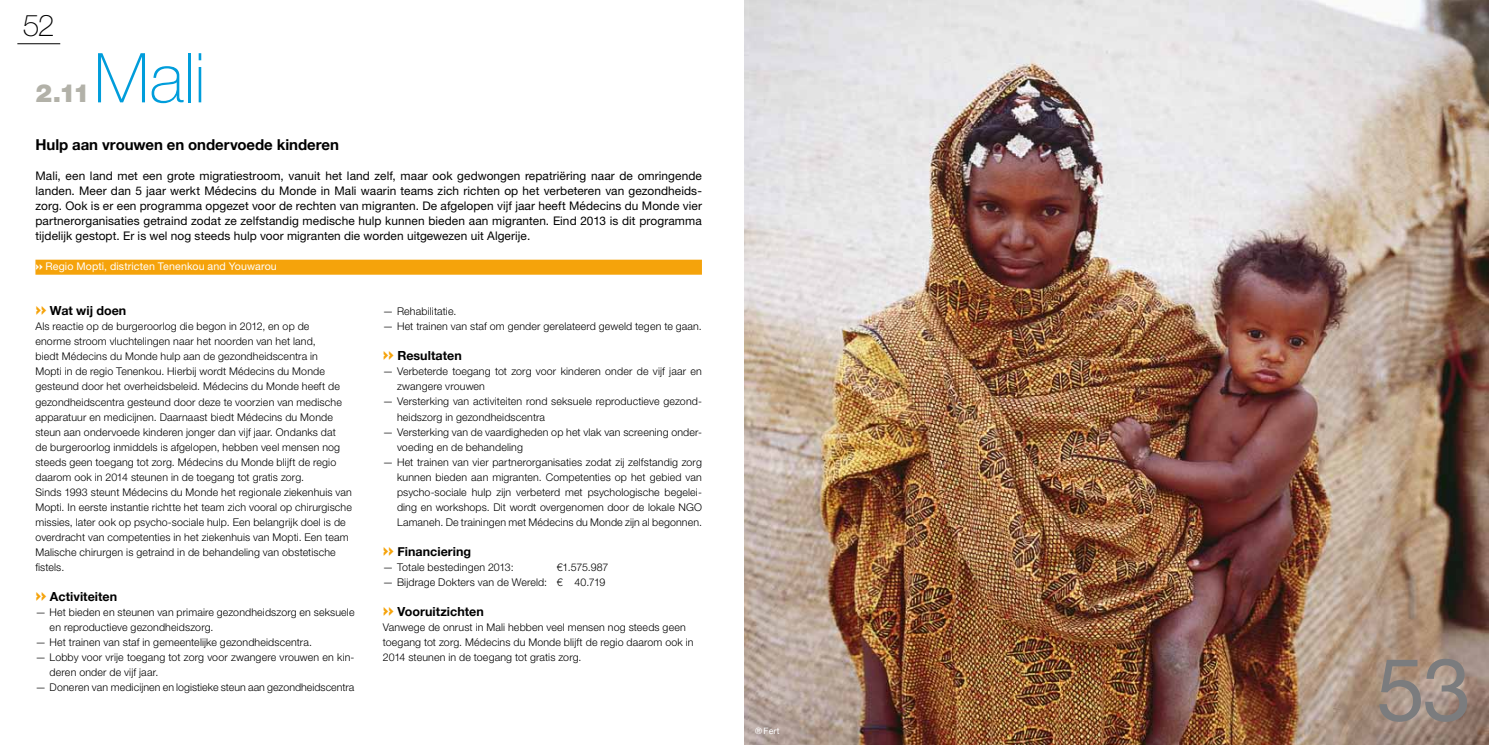
<style>
.page{position:relative;width:1489px;height:745px;background:#fff}
.page>*{position:absolute;margin:0;border:0;box-sizing:border-box;transform-origin:0 0}
.t1{font:87.5px "Helvetica Neue";color:#7b7c7e}
.t2{font:100 68.75px "Helvetica Neue LT Std";color:#009ddb}
.t3{font:100 30px "Helvetica Neue LT Std";color:#000}
.t4{font:900 25px "Helvetica Neue LT Std";color:#b2b1a8}
.t5{font:700 15px "Helvetica Neue";letter-spacing:-.005em;color:#000}
.t6{font:700 12.5px "Helvetica Neue";letter-spacing:.005em;color:#000}
.t7{font:11.88px/15px "Helvetica Neue LT Std";letter-spacing:.005em;color:#000;text-align:justify}
.t8{font:300 10.62px/15px "Helvetica Neue LT Std";letter-spacing:.015em;color:#000}
.t9{font:10.62px "Helvetica Neue LT Std";letter-spacing:.01em;color:#fff}
.t10{font:8.75px "Helvetica Neue";color:#fff}
.s1{font-family:"DIN";font-weight:900}
.s2{font-family:"DIN";font-weight:900;font-size:16.25px;color:#f5a30b}
</style>
<div class="page">
<hr style="left:17px;top:43px;width:43px;height:1px;background:#000">
<div style="left:35px;top:259px;width:667px;height:15px;background:#f5a30b"></div>
<img style="left:744px;top:0;width:744px;height:744px">
<h3 class="t3" style="left:23px;top:8px;width:33px">52</h3>
<h2 class="t2" style="left:94px;top:39px;width:113px">Mali</h2>
<h3 class="t5" style="left:35px;top:135px;width:305px">Hulp aan vrouwen en ondervoede kinderen</h3>
<p class="t7" style="left:35px;top:168px;width:668px">Mali, een land met een grote migratiestroom, vanuit het land zelf, maar ook gedwongen repatriëring naar de omringende landen. Meer dan 5 jaar werkt Médecins du Monde in Mali waarin teams zich richten op het verbeteren van gezondheids&shy;zorg. Ook is er een programma opgezet voor de rechten van migranten. De afgelopen vijf jaar heeft Médecins du Monde vier partnerorganisaties getraind zodat ze zelfstandig medische hulp kunnen bieden aan migranten. Eind 2013 is dit programma tijdelijk gestopt. Er is wel nog steeds hulp voor migranten die worden uitgewezen uit Algerije.</p>
<p class="t9" style="left:35px;top:260px;width:243px"><span class="s1">››</span> Regio Mopti, districten Tenenkou and Youwarou</p>
<h3 class="t4" style="left:35px;top:78px;width:56px">2.11</h3>
<p class="t6" style="left:35px;top:303px;width:92px"><span class="s2">››</span> Wat wij doen</p>
<p class="t8" style="left:35px;top:319px;width:318px">Als reactie op de burgeroorlog die begon in 2012, en op de<br>enorme stroom vluchtelingen naar het noorden van het land,<br>biedt Médecins du Monde hulp aan de gezondheidscentra in<br>Mopti in de regio Tenenkou. Hierbij wordt Médecins du Monde gesteund door het overheidsbeleid. Médecins du Monde heeft de gezondheidscentra gesteund door deze te voorzien van medische apparatuur en medicijnen. Daarnaast biedt Médecins du Monde steun aan ondervoede kinderen jonger dan vijf jaar. Ondanks dat<br>de burgeroorlog inmiddels is afgelopen, hebben veel mensen nog steeds geen toegang tot zorg. Médecins du Monde blijft de regio daarom ook in 2014 steunen in de toegang tot gratis zorg.<br>Sinds 1993 steunt Médecins du Monde het regionale ziekenhuis van Mopti. In eerste instantie richtte het team zich vooral op chirurgische missies, later ook op psycho-sociale hulp. Een belangrijk doel is de overdracht van competenties in het ziekenhuis van Mopti. Een team Malische chirurgen is getraind in de behandeling van obstetische fistels.</p>
<p class="t6" style="left:35px;top:588px;width:83px"><span class="s2">››</span> Activiteiten</p>
<p class="t8" style="left:50px;top:604px;width:306px;text-indent:-14px">— Het bieden en steunen van primaire gezondheidszorg en seksuele en reproductieve gezondheidszorg.</p>
<p class="t8" style="left:35px;top:634px;width:278px">— Het trainen van staf in gemeentelijke gezondheidscentra.</p>
<p class="t8" style="left:50px;top:649px;width:306px;text-indent:-14px">— Lobby voor vrije toegang tot zorg voor zwangere vrouwen en kin&shy;deren onder de vijf jaar.</p>
<p class="t8" style="left:35px;top:679px;width:320px">— Doneren van medicijnen en logistieke steun aan gezondheidscentra</p>
<p class="t8" style="left:383px;top:304px;width:75px">— Rehabilitatie.</p>
<p class="t8" style="left:383px;top:319px;width:320px">— Het trainen van staf om gender gerelateerd geweld tegen te gaan.</p>
<p class="t6" style="left:383px;top:348px;width:80px"><span class="s2">››</span> Resultaten</p>
<p class="t8" style="left:397px;top:364px;width:306px;text-indent:-14px">— Verbeterde toegang tot zorg voor kinderen onder de vijf jaar en zwangere vrouwen</p>
<p class="t8" style="left:397px;top:394px;width:306px;text-indent:-14px">— Versterking van activiteiten rond seksuele reproductieve gezond&shy;heidszorg in gezondheidscentra</p>
<p class="t8" style="left:397px;top:424px;width:306px;text-indent:-14px">— Versterking van de vaardigheden op het vlak van screening onder&shy;voeding en de behandeling</p>
<p class="t8" style="left:397px;top:454px;width:306px;text-align:justify;text-indent:-14px">— Het trainen van vier partnerorganisaties zodat zij zelfstandig zorg kunnen bieden aan migranten. Competenties op het gebied van psycho-sociale hulp zijn verbeterd met psychologische begelei&shy;ding en workshops. Dit wordt overgenomen door de lokale NGO Lamaneh. De trainingen met Médecins du Monde zijn al begonnen.</p>
<p class="t6" style="left:383px;top:543px;width:90px"><span class="s2">››</span> Financiering</p>
<p class="t8" style="left:383px;top:559px;width:132px">— Totale bestedingen 2013:</p>
<p class="t8" style="left:556px;top:559px;width:53px">€1.575.987</p>
<p class="t8" style="left:383px;top:574px;width:224px">— Bijdrage Dokters van de Wereld: € 40.719</p>
<p class="t6" style="left:383px;top:603px;width:102px"><span class="s2">››</span> Vooruitzichten</p>
<p class="t8" style="left:383px;top:619px;width:312px">Vanwege de onrust in Mali hebben veel mensen nog steeds geen toegang tot zorg. Médecins du Monde blijft de regio daarom ook in<br>2014 steunen in de toegang tot gratis zorg.</p>
<p class="t10" style="left:755px;top:724px;width:26px">® Fert</p>
<h1 class="t1" style="left:1376px;top:637px;width:96px">53</h1>
</div>
